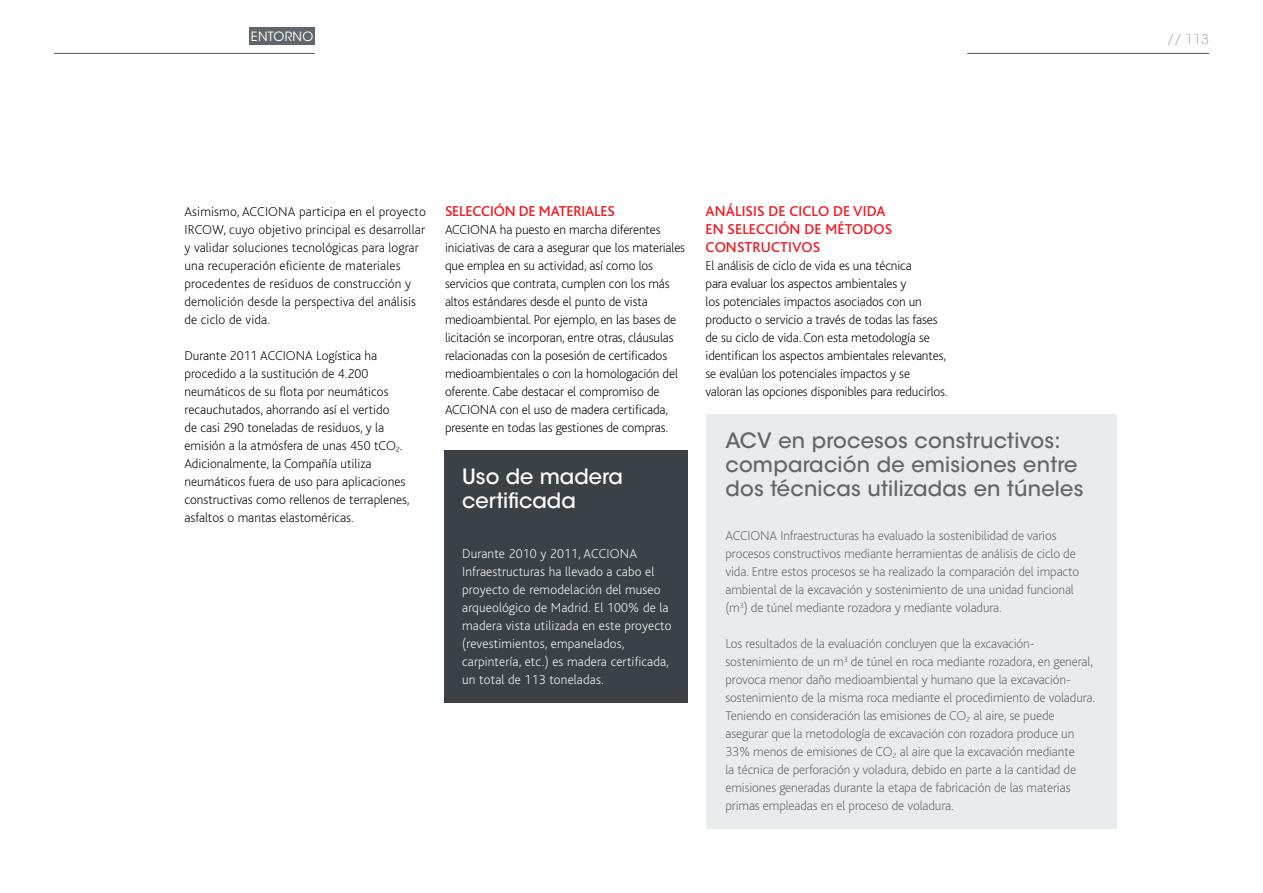
<style>
.page{position:relative;width:1263px;height:893px;background:#fff}
.page>*{position:absolute;margin:0;border:0;box-sizing:border-box;transform-origin:0 0}
.t1{font:500 21px/24px "ITC Avant Garde Std";letter-spacing:.01em;color:#5f676c}
.t2{font:500 21px/24px "ITC Avant Garde Std";color:#fff}
.t3{font:500 15px/18px "Bliss";letter-spacing:.01em;color:#ed1d24}
.t4{font:500 15px "Bliss";letter-spacing:-.01em;color:#ed1d24}
.t5{font:200 13.5px/18px "Bliss";letter-spacing:-.01em;color:#000}
.t6{font:200 13.5px/18px "Bliss";letter-spacing:-.01em;color:#5f676c}
.t7{font:200 13.5px/18px "Bliss";letter-spacing:.01em;color:#000}
.t8{font:200 13.5px/18px "Bliss";letter-spacing:.01em;color:#fff}
.t9{font:200 13.5px "ITC Avant Garde Std";color:#5f676c}
.t10{font:12.75px "ITC Avant Garde Std";letter-spacing:.025em;color:#fff}
</style>
<div class="page">
<div style="left:249px;top:27px;width:66px;height:18px;background:#5f676c"></div>
<hr style="left:967px;top:53px;width:242px;height:1px;background:#5f676c">
<hr style="left:54px;top:53px;width:261px;height:1px;background:#5f676c">
<div style="left:444px;top:450px;width:243px;height:252px;background:#3b4247"></div>
<div style="left:706px;top:414px;width:411px;height:414px;background:#e9ecee"></div>
<p class="t10" style="left:251px;top:28px;width:64px">ENTORNO</p>
<p class="t9" style="left:1167px;top:31px;width:43px">// 113</p>
<p class="t7" style="left:184px;top:203px;width:243px">Asimismo, ACCIONA participa en el proyecto IRCOW, cuyo objetivo principal es desarrollar y validar soluciones tecnológicas para lograr una recuperación eficiente de materiales procedentes de residuos de construcción y demolición desde la perspectiva del análisis de ciclo de vida.</p>
<p class="t5" style="left:184px;top:347px;width:227px">Durante 2011 ACCIONA Logística ha procedido a la sustitución de 4.200 neumáticos de su flota por neumáticos recauchutados, ahorrando así el vertido<br>de casi 290 toneladas de residuos, y la emisión a la atmósfera de unas 450 tCO<sub>2</sub>.<br>Adicionalmente, la Compañía utiliza neumáticos fuera de uso para aplicaciones constructivas como rellenos de terraplenes, asfaltos o mantas elastoméricas.</p>
<p class="t4" style="left:445px;top:203px;width:170px">SELECCIÓN DE MATERIALES</p>
<p class="t5" style="left:445px;top:221px;width:242px">ACCIONA ha puesto en marcha diferentes iniciativas de cara a asegurar que los materiales que emplea en su actividad, así como los servicios que contrata, cumplen con los más altos estándares desde el punto de vista medioambiental. Por ejemplo, en las bases de licitación se incorporan, entre otras, cláusulas relacionadas con la posesión de certificados medioambientales o con la homologación del oferente. Cabe destacar el compromiso de ACCIONA con el uso de madera certificada, presente en todas las gestiones de compras.</p>
<p class="t2" style="left:462px;top:464px;width:162px">Uso de madera certificada</p>
<p class="t8" style="left:462px;top:545px;width:211px">Durante 2010 y 2011, ACCIONA Infraestructuras ha llevado a cabo el proyecto de remodelación del museo arqueológico de Madrid. El 100% de la madera vista utilizada en este proyecto (revestimientos, empanelados, carpintería, etc.) es madera certificada, un total de 113 toneladas.</p>
<p class="t3" style="left:705px;top:202px;width:43px">ANÁLISIS</p>
<p class="t3" style="left:705px;top:202px;width:187px;text-indent:63px">DE CICLO DE VIDA<br>EN SELECCIÓN DE MÉTODOS<br>CONSTRUCTIVOS</p>
<p class="t5" style="left:705px;top:257px;width:244px">El análisis de ciclo de vida es una técnica<br>para evaluar los aspectos ambientales y<br>los potenciales impactos asociados con un producto o servicio a través de todas las fases de su ciclo de vida. Con esta metodología se identifican los aspectos ambientales relevantes, se evalúan los potenciales impactos y se valoran las opciones disponibles para reducirlos.</p>
<p class="t1" style="left:725px;top:428px;width:360px">ACV en procesos constructivos: comparación de emisiones entre dos técnicas utilizadas en túneles</p>
<p class="t6" style="left:725px;top:527px;width:355px">ACCIONA Infraestructuras ha evaluado la sostenibilidad de varios procesos constructivos mediante herramientas de análisis de ciclo de vida. Entre estos procesos se ha realizado la comparación del impacto ambiental de la excavación y sostenimiento de una unidad funcional (m<sup>3</sup>) de túnel mediante rozadora y mediante voladura.</p>
<p class="t6" style="left:725px;top:635px;width:371px">Los resultados de la evaluación concluyen que la excavación&shy;sostenimiento de un m<sup>3</sup> de túnel en roca mediante rozadora, en general, provoca menor daño medioambiental y humano que la excavación&shy;sostenimiento de la misma roca mediante el procedimiento de voladura.<br>Teniendo en consideración las emisiones de CO<sub>2</sub> al aire, se puede asegurar que la metodología de excavación con rozadora produce un 33% menos de emisiones de CO<sub>2</sub> al aire que la excavación mediante<br>la técnica de perforación y voladura, debido en parte a la cantidad de emisiones generadas durante la etapa de fabricación de las materias primas empleadas en el proceso de voladura.</p>
</div>
